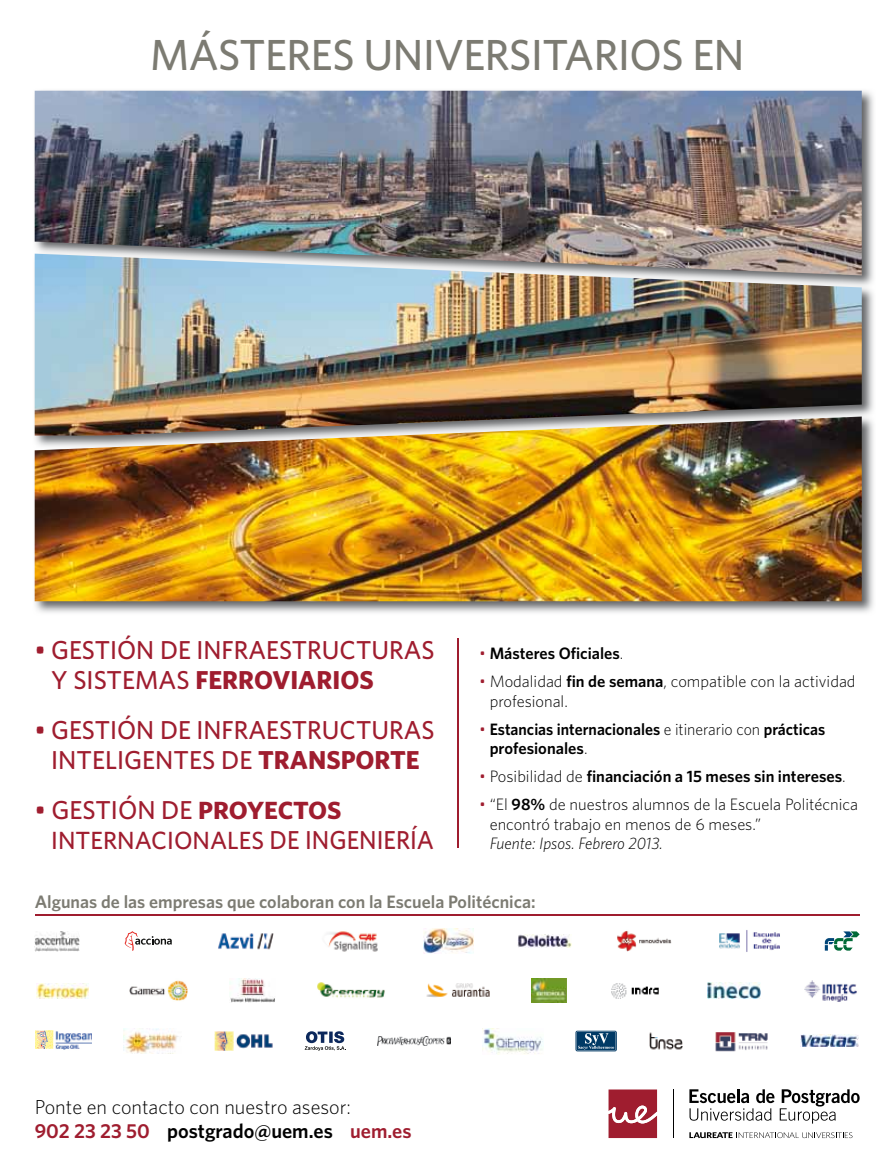
<style>
.page{position:relative;width:893px;height:1170px;background:#fff}
.page>*{position:absolute;margin:0;border:0;box-sizing:border-box;transform-origin:0 0}
.t1{font:500 43.5px "Whitney";letter-spacing:-.01em;color:#7c7b72}
.t2{font:500 25.95px/30px "Whitney";color:#9f1d2f}
.t3{font:500 24.9px "Whitney";color:#9f1d2f}
.t4{font:300 20.25px/24px "Whitney";color:#000}
.t5{font:600 18px "Whitney";color:#7c7b72}
.t6{font:300 16.5px/19.5px "Whitney";color:#000}
.t7{font:600 16.5px "Whitney";color:#000}
.t8{font:600 16.5px/19.5px "Whitney";color:#000;scale:.96 1}
.t9{font:italic 300 16.5px "Whitney";color:#000}
.s1{font-weight:700}
.s2{font-weight:700;font-size:24.9px}
.s3{font-size:25.95px}
.s4{font-weight:300;color:#9f1d2f}
.s5{font-weight:300}
.s6{color:#9f1d2f}
.s7{font-weight:600}
.s8{font-weight:600;color:#9f1d2f}
</style>
<div class="page">
<hr style="left:35px;top:914px;width:825px;height:1px;background:#9f1d2f">
<img style="left:229px;top:978px;width:46px;height:24px">
<img style="left:37px;top:983px;width:51px;height:15px">
<img style="left:129px;top:980px;width:59px;height:21px">
<img style="left:531px;top:978px;width:35px;height:24px">
<img style="left:317px;top:982px;width:68px;height:16px">
<img style="left:427px;top:983px;width:63px;height:14px">
<img style="left:804px;top:980px;width:53px;height:22px">
<img style="left:611px;top:983px;width:48px;height:16px">
<img style="left:708px;top:982px;width:52px;height:16px">
<img style="left:801px;top:1034px;width:58px;height:12px">
<img style="left:483px;top:1028px;width:60px;height:25px">
<svg style="left:305px;top:1031px;width:41px;height:19px"></svg>
<img style="left:378px;top:1036px;width:72px;height:9px">
<img style="left:715px;top:1032px;width:53px;height:19px">
<svg style="left:575px;top:1030px;width:42px;height:21px"></svg>
<svg style="left:576px;top:1031px;width:40px;height:19px"></svg>
<img style="left:649px;top:1032px;width:34px;height:18px">
<img style="left:214px;top:1031px;width:59px;height:20px">
<img style="left:55px;top:1031px;width:37px;height:19px">
<svg style="left:35px;top:1030px;width:19px;height:19px"></svg>
<img style="left:124px;top:1028px;width:54px;height:25px">
<svg style="left:825px;top:931px;width:35px;height:19px"></svg>
<img style="left:617px;top:931px;width:55px;height:21px">
<img style="left:719px;top:930px;width:61px;height:22px">
<img style="left:218px;top:933px;width:56px;height:17px">
<img style="left:35px;top:931px;width:45px;height:19px">
<svg style="left:125px;top:931px;width:47px;height:19px"></svg>
<img style="left:518px;top:934px;width:53px;height:13px">
<img style="left:327px;top:931px;width:51px;height:21px">
<img style="left:424px;top:928px;width:49px;height:25px">
<img style="left:34px;top:90px;width:840px;height:523px">
<img style="left:35px;top:91px;width:827px;height:162px">
<img style="left:35px;top:253px;width:827px;height:163px">
<img style="left:35px;top:416px;width:827px;height:185px">
<hr style="left:457px;top:638px;width:2px;height:210px;background:#9f1d2f">
<svg style="left:689px;top:1089px;width:60px;height:13px"></svg>
<svg style="left:756px;top:1089px;width:18px;height:13px"></svg>
<svg style="left:689px;top:1108px;width:82px;height:12px"></svg>
<svg style="left:780px;top:1089px;width:80px;height:34px"></svg>
<svg style="left:689px;top:1132px;width:163px;height:5px"></svg>
<svg style="left:608px;top:1089px;width:49px;height:48px;background:#ae404f"></svg>
<hr style="left:673px;top:1089px;width:1px;height:48px;background:#000">
<h1 class="t1" style="left:150px;top:26px;width:596px">MÁSTERES UNIVERSITARIOS EN</h1>
<h2 class="t2" style="left:51px;top:634px;width:385px;text-indent:-16px">• GESTIÓN DE INFRAESTRUCTURAS<br>Y SISTEMAS <span class="s1">FERROVIARIOS</span></h2>
<h2 class="t2" style="left:35px;top:714px;width:401px;text-align:center">• GESTIÓN DE INFRAESTRUCTURAS<br>INTELIGENTES DE <span class="s1">TRANSPORTE</span></h2>
<h2 class="t2" style="left:35px;top:794px;width:308px">• GESTIÓN DE <span class="s2">PROYECTOS</span></h2>
<h3 class="t3" style="left:51px;top:823px;width:384px">INTERNACIONALES <span class="s3">DE INGENIERÍA</span></h3>
<p class="t7" style="left:479px;top:642px;width:146px"><span class="s4">•</span> Másteres Oficiales<span class="s5">.</span></p>
<p class="t6" style="left:490px;top:671px;width:367px;text-indent:-11px"><span class="s6">•</span> Modalidad <span class="s7">fin de semana</span>, compatible con la actividad profesional.</p>
<p class="t8" style="left:490px;top:718px;width:351px;text-indent:-11px"><span class="s4">•</span> Estancias internacionales <span class="s5">e itinerario con</span> prácticas profesionales<span class="s5">.</span></p>
<p class="t7" style="left:479px;top:765px;width:368px"><span class="s4">•</span> <span class="s5">Posibilidad de</span> financiación a 15 meses sin intereses<span class="s5">.</span></p>
<p class="t6" style="left:490px;top:794px;width:370px;text-indent:-11px"><span class="s6">•</span> “El <span class="s7">98%</span> de nuestros alumnos de la Escuela Politécnica encontró trabajo en menos de 6 meses.”</p>
<p class="t9" style="left:490px;top:832px;width:175px">Fuente: Ipsos. Febrero 2013.</p>
<p class="t5" style="left:35px;top:890px;width:502px">Algunas de las empresas que colaboran con la Escuela Politécnica:</p>
<p class="t4" style="left:35px;top:1094px;width:378px">Ponte en contacto con nuestro asesor:<br><span class="s8">902 23 23 50</span> <span class="s7">postgrado@uem.es</span> <span class="s8">uem.es</span></p>
</div>
